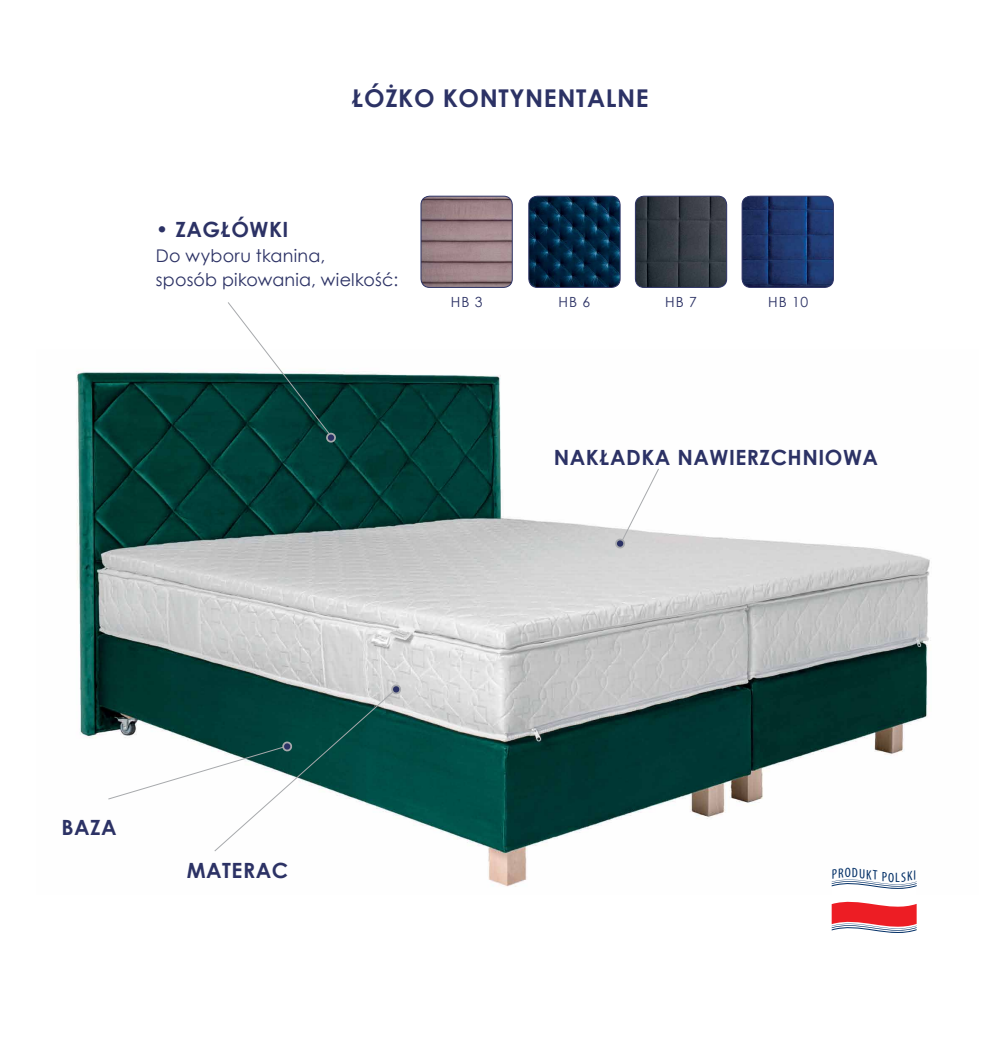
<style>
.page{position:relative;width:983px;height:1042px;background:#fff}
.page>*{position:absolute;margin:0;border:0;box-sizing:border-box;transform-origin:0 0}
.t1{font:700 24.5px "Century Gothic";letter-spacing:.025em;color:#2c3265}
.t2{font:700 21px "Century Gothic";letter-spacing:.025em;color:#2c3265}
.t3{font:17.5px/24.5px "Century Gothic";letter-spacing:.015em;color:#2c3265}
.t4{font:14px "Century Gothic";letter-spacing:.08em;color:#2c3265}
.t5{font:condensed 13.65px "Myriad Pro";color:#022f66}
</style>
<div class="page">
<img style="left:635px;top:196px;width:91px;height:91px">
<div style="left:635px;top:196px;width:91px;height:92px;border:1px solid #2c3265;border-radius:9px"></div>
<img style="left:76px;top:371px;width:854px;height:516px">
<img style="left:528px;top:196px;width:92px;height:91px">
<div style="left:528px;top:196px;width:92px;height:92px;border:1px solid #2c3265;border-radius:9px"></div>
<img style="left:743px;top:196px;width:90px;height:91px">
<div style="left:741px;top:196px;width:92px;height:92px;border:1px solid #2c3265;border-radius:9px"></div>
<svg style="left:227px;top:302px;width:105px;height:136px"></svg>
<div style="left:326px;top:433px;width:9px;height:9px;background:#2c3265;border-radius:4px"></div>
<div style="left:325px;top:432px;width:11px;height:11px;border:2px solid #a7a9ac;border-radius:4px"></div>
<svg style="left:619px;top:468px;width:40px;height:77px"></svg>
<svg style="left:615px;top:539px;width:9px;height:9px"></svg>
<div style="left:614px;top:538px;width:11px;height:11px;border:2px solid #a7a9ac;border-radius:4px"></div>
<svg style="left:107px;top:682px;width:295px;height:170px"></svg>
<img style="left:421px;top:196px;width:91px;height:91px">
<div style="left:420px;top:196px;width:92px;height:92px;border:1px solid #2c3265;border-radius:9px"></div>
<svg style="left:831px;top:868px;width:85px;height:65px"></svg>
<p class="t1" style="left:351px;top:80px;width:298px">ŁÓŻKO KONTYNENTALNE</p>
<p class="t2" style="left:156px;top:214px;width:134px">• ZAGŁÓWKI</p>
<p class="t3" style="left:156px;top:243px;width:244px">Do wyboru tkanina,<br>sposób pikowania, wielkość:</p>
<p class="t4" style="left:450px;top:292px;width:33px">HB 3</p>
<p class="t4" style="left:558px;top:292px;width:33px">HB 6</p>
<p class="t4" style="left:665px;top:292px;width:33px">HB 7</p>
<p class="t4" style="left:768px;top:292px;width:41px">HB 10</p>
<p class="t2" style="left:553px;top:441px;width:326px">NAKŁADKA NAWIERZCHNIOWA</p>
<p class="t2" style="left:61px;top:811px;width:57px">BAZA</p>
<p class="t2" style="left:187px;top:854px;width:103px">MATERAC</p>
<p class="t5" style="left:844px;top:864px;width:8px">O</p>
<p class="t5" style="left:895px;top:869px;width:6px">L</p>
</div>
